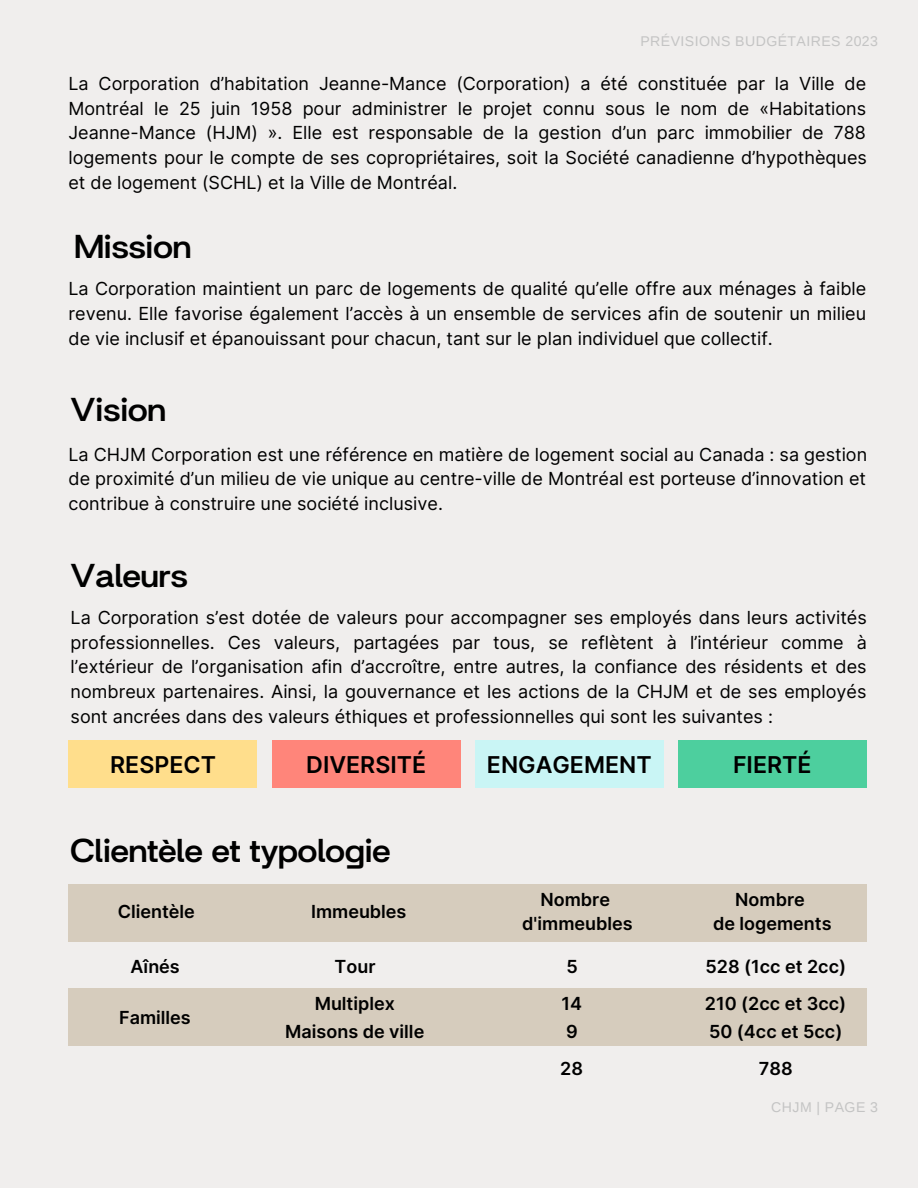
<style>
.page{position:relative;width:918px;height:1188px;background:#f0eeed}
.page>*{position:absolute;margin:0;border:0;box-sizing:border-box;transform-origin:0 0}
.t1{font:800 36px "Britanica";color:#000}
.t2{font:600 23.25px "Inter";color:#000}
.t3{font:18px/24.8px "Inter";color:#000;text-align:justify}
.t4{font:600 18px/37.5px "Inter";color:#000;text-align:center}
.t5{font:14.1px "Liberation Sans";letter-spacing:.03em;color:#c4c4c4}
</style>
<div class="page">
<div style="left:68px;top:740px;width:189px;height:48px;background:#ffde8c"></div>
<div style="left:272px;top:740px;width:189px;height:48px;background:#ff857a"></div>
<div style="left:475px;top:740px;width:189px;height:48px;background:#c9f5f5"></div>
<div style="left:678px;top:740px;width:189px;height:48px;background:#4dcf9e"></div>
<div style="left:68px;top:989px;width:799px;height:57px;background:#d6ccbd"></div>
<div style="left:69px;top:885px;width:798px;height:57px;background:#d6ccbd"></div>
<p class="t5" style="left:640px;top:34px;width:239px">PRÉVISIONS BUDGÉTAIRES 2023</p>
<p class="t3" style="left:68px;top:71px;width:800px">La Corporation d’habitation Jeanne-Mance (Corporation) a été constituée par la Ville de Montréal le 25 juin 1958 pour administrer le projet connu sous le nom de «Habitations Jeanne-Mance (HJM) ». Elle est responsable de la gestion d’un parc immobilier de 788 logements pour le compte de ses copropriétaires, soit la Société canadienne d’hypothèques et de logement (SCHL) et la Ville de Montréal.</p>
<h1 class="t1" style="left:74px;top:221px;width:119px">Mission</h1>
<p class="t3" style="left:68px;top:276px;width:799px">La Corporation maintient un parc de logements de qualité qu’elle offre aux ménages à faible revenu. Elle favorise également l’accès à un ensemble de services afin de soutenir un milieu de vie inclusif et épanouissant pour chacun, tant sur le plan individuel que collectif.</p>
<h1 class="t1" style="left:71px;top:385px;width:97px">Vision</h1>
<p class="t3" style="left:68px;top:442px;width:800px">La CHJM Corporation est une référence en matière de logement social au Canada : sa gestion de proximité d’un milieu de vie unique au centre-ville de Montréal est porteuse d’innovation et contribue à construire une société inclusive.</p>
<h1 class="t1" style="left:71px;top:550px;width:119px">Valeurs</h1>
<p class="t3" style="left:71px;top:605px;width:798px">La Corporation s’est dotée de valeurs pour accompagner ses employés dans leurs activités professionnelles. Ces valeurs, partagées par tous, se reflètent à l’intérieur comme à l’extérieur de l’organisation afin d’accroître, entre autres, la confiance des résidents et des nombreux partenaires. Ainsi, la gouvernance et les actions de la CHJM et de ses employés sont ancrées dans des valeurs éthiques et professionnelles qui sont les suivantes :</p>
<p class="t2" style="left:110px;top:751px;width:107px">RESPECT</p>
<p class="t2" style="left:306px;top:751px;width:121px">DIVERSITÉ</p>
<p class="t2" style="left:487px;top:751px;width:166px">ENGAGEMENT</p>
<p class="t2" style="left:733px;top:751px;width:80px">FIERTÉ</p>
<h1 class="t1" style="left:71px;top:826px;width:321px">Clientèle et typologie</h1>
<p class="t4" style="left:118px;top:893px;width:79px">Clientèle</p>
<p class="t4" style="left:311px;top:893px;width:97px">Immeubles</p>
<p class="t4" style="left:131px;top:947px;width:51px">Aînés</p>
<p class="t4" style="left:119px;top:999px;width:73px">Familles</p>
<p class="t4" style="left:315px;top:947px;width:82px">Tour<br>Multiplex</p>
<p class="t4" style="left:285px;top:1013px;width:141px">Maisons de ville</p>
<p class="t4" style="left:522px;top:887px;width:112px;line-height:24.8px">Nombre d'immeubles</p>
<p class="t4" style="left:713px;top:887px;width:120px;line-height:24.8px">Nombre<br>de logements</p>
<p class="t4" style="left:562px;top:947px;width:22px;text-align:left">5<br>14</p>
<p class="t4" style="left:566px;top:1013px;width:13px">9</p>
<p class="t4" style="left:705px;top:947px;width:143px;text-align:left">528 (1cc et 2cc)<br>210 (2cc et 3cc)</p>
<p class="t4" style="left:709px;top:1013px;width:135px">50 (4cc et 5cc)</p>
<p class="t4" style="left:560px;top:1050px;width:24px">28</p>
<p class="t4" style="left:759px;top:1050px;width:35px">788</p>
<p class="t5" style="left:771px;top:1099px;width:108px">CHJM | PAGE 3</p>
</div>
